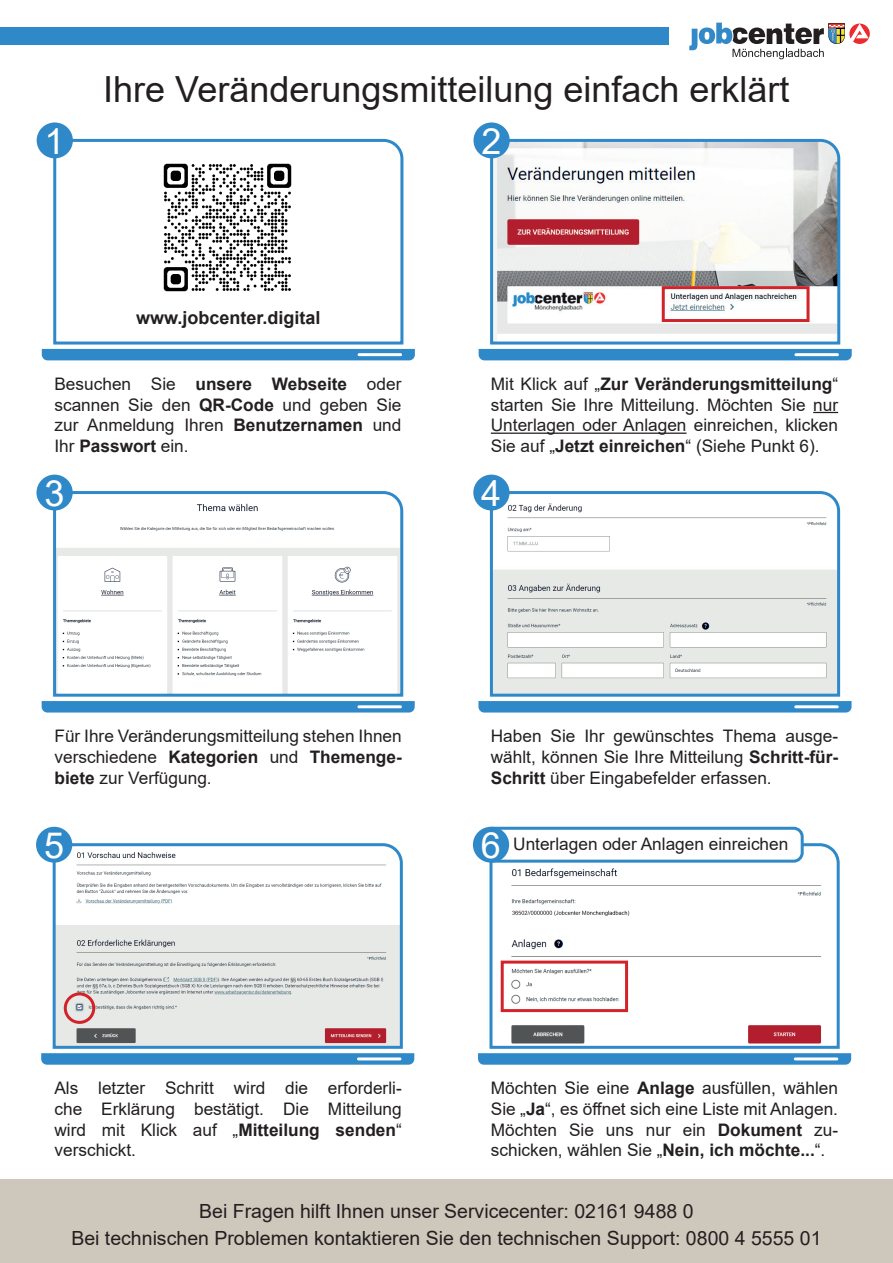
<style>
.page{position:relative;width:893px;height:1263px;background:#fff}
.page>*{position:absolute;margin:0;border:0;box-sizing:border-box;transform-origin:0 0}
.t1{font:36px "Arial";color:#231f20}
.t2{font:36px "Arial";color:#fff}
.t3{font:19.5px/27px "Arial";color:#231f20;text-align:center}
.t4{font:700 18px "Arial";color:#231f20}
.t5{font:17.25px/20.7px "Arial";color:#231f20;text-align:justify}
.s1{font-weight:700}
.s2{font-size:36px;color:#fff}
</style>
<div class="page">
<svg style="left:52px;top:138px;width:352px;height:207px"></svg>
<div style="left:42px;top:349px;width:373px;height:11px;background:#2f89c9"></div>
<hr style="left:358px;top:353px;width:44px;height:3px;background:#fff">
<div style="left:37px;top:122px;width:36px;height:36px;background:#2f89c9;border-radius:50%"></div>
<div style="left:0;top:1179px;width:893px;height:84px;background:#cec7bc"></div>
<svg style="left:489px;top:138px;width:352px;height:207px"></svg>
<div style="left:479px;top:349px;width:373px;height:11px;background:#2f89c9"></div>
<hr style="left:794px;top:353px;width:45px;height:3px;background:#fff">
<svg style="left:813px;top:412px;width:25px;height:1px"></svg>
<hr style="left:491px;top:433px;width:196px;height:1px;background:#231f20">
<div style="left:473px;top:122px;width:37px;height:36px;background:#2f89c9;border-radius:50%"></div>
<svg style="left:52px;top:842px;width:351px;height:207px"></svg>
<svg style="left:41px;top:1053px;width:373px;height:12px;background:#398fcb"></svg>
<hr style="left:357px;top:1057px;width:44px;height:3px;background:#fff">
<div style="left:36px;top:827px;width:36px;height:36px;background:#2f89c9;border-radius:50%"></div>
<svg style="left:488px;top:491px;width:353px;height:206px"></svg>
<svg style="left:478px;top:701px;width:373px;height:11px;background:#318ac9"></svg>
<hr style="left:794px;top:705px;width:45px;height:3px;background:#fff">
<div style="left:473px;top:475px;width:37px;height:35px;background:#2f89c9;border-radius:50%"></div>
<div style="left:0;top:27px;width:668px;height:17px;background:#2f89c9"></div>
<svg style="left:689px;top:23px;width:181px;height:36px"></svg>
<img style="left:150px;top:150px;width:154px;height:154px">
<svg style="left:52px;top:491px;width:352px;height:206px"></svg>
<svg style="left:42px;top:701px;width:373px;height:11px;background:#318ac9"></svg>
<hr style="left:357px;top:705px;width:45px;height:3px;background:#fff">
<svg style="left:489px;top:843px;width:351px;height:206px"></svg>
<svg style="left:478px;top:1053px;width:373px;height:12px;background:#398fcb"></svg>
<hr style="left:794px;top:1057px;width:44px;height:3px;background:#fff">
<div style="left:36px;top:475px;width:37px;height:35px;background:#2f89c9;border-radius:50%"></div>
<div style="left:64px;top:992px;width:31px;height:32px;border:3px solid #d1232a;border-radius:50%"></div>
<div style="left:662px;top:286px;width:147px;height:36px;border:3px solid #d1232a"></div>
<div style="left:501px;top:960px;width:127px;height:52px;border:3px solid #d1232a"></div>
<svg style="left:489px;top:826px;width:316px;height:38px"></svg>
<div style="left:473px;top:827px;width:36px;height:36px;background:#2f89c9;border-radius:50%"></div>
<h1 class="t2" style="left:45px;top:116px;width:22px">1</h1>
<h1 class="t1" style="left:103px;top:65px;width:688px">Ihre Veränderungsmitteilung einfach erklärt</h1>
<h1 class="t2" style="left:481px;top:116px;width:22px">2</h1>
<p class="t4" style="left:136px;top:305px;width:186px">www.jobcenter.digital</p>
<p class="t5" style="left:54px;top:373px;width:348px">Besuchen Sie <span class="s1">unsere Webseite</span> oder scannen Sie den <span class="s1">QR-Code</span> und geben Sie zur Anmeldung Ihren <span class="s1">Benutzernamen</span> und Ihr <span class="s1">Passwort</span> ein.</p>
<h1 class="t2" style="left:44px;top:468px;width:22px">3</h1>
<p class="t5" style="left:491px;top:373px;width:349px">Mit Klick auf „<span class="s1">Zur Veränderungsmitteilung</span>“ starten Sie Ihre Mitteilung. Möchten Sie nur Unterlagen oder Anlagen einreichen, klicken Sie auf „<span class="s1">Jetzt einreichen</span>“ (Siehe Punkt 6).</p>
<h1 class="t2" style="left:481px;top:468px;width:22px">4</h1>
<p class="t5" style="left:54px;top:725px;width:349px;line-height:21.1px">Für Ihre Veränderungsmitteilung stehen Ihnen verschiedene <span class="s1">Kategorien</span> und <span class="s1">Themenge&shy;biete</span> zur Verfügung.</p>
<p class="t5" style="left:491px;top:726px;width:349px">Haben Sie Ihr gewünschtes Thema ausge&shy;wählt, können Sie Ihre Mitteilung <span class="s1">Schritt-für-Schritt</span> über Eingabefelder erfassen.</p>
<h1 class="t2" style="left:44px;top:820px;width:22px">5</h1>
<p class="t5" style="left:481px;top:833px;width:309px"><span class="s2">6</span> Unterlagen oder Anlagen einreichen</p>
<p class="t5" style="left:54px;top:1078px;width:349px">Als letzter Schritt wird die erforderli&shy;che Erklärung bestätigt. Die Mitteilung wird mit Klick auf „<span class="s1">Mitteilung senden</span>“ verschickt.</p>
<p class="t5" style="left:491px;top:1078px;width:349px">Möchten Sie eine <span class="s1">Anlage</span> ausfüllen, wählen Sie „<span class="s1">Ja</span>“, es öffnet sich eine Liste mit Anlagen.<br>Möchten Sie uns nur ein <span class="s1">Dokument</span> zu&shy;schicken, wählen Sie „<span class="s1">Nein, ich möchte...</span>“.</p>
<p class="t3" style="left:71px;top:1197px;width:752px">Bei Fragen hilft Ihnen unser Servicecenter: 02161 9488 0<br>Bei technischen Problemen kontaktieren Sie den technischen Support: 0800 4 5555 01</p>
</div>
